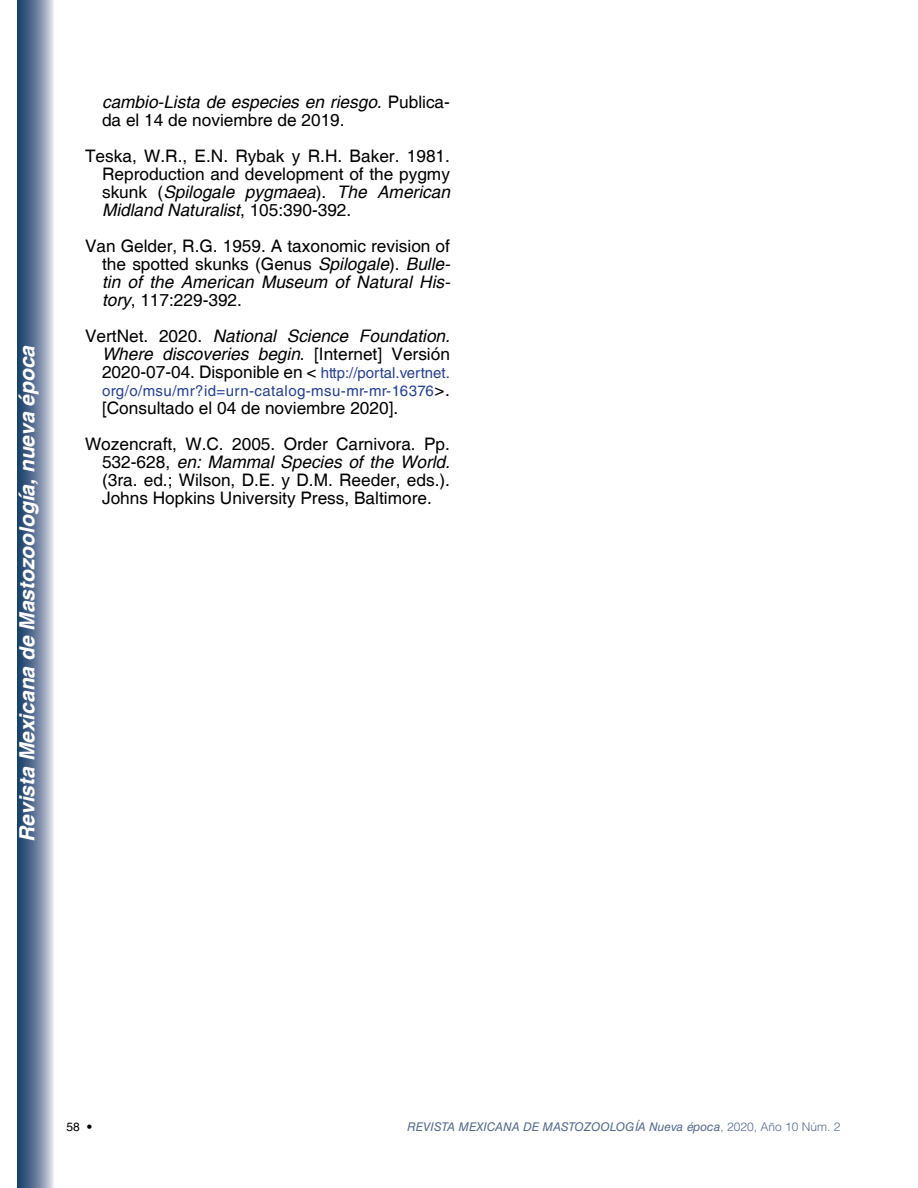
<style>
.page{position:relative;width:918px;height:1188px;background:#fff}
.page>*{position:absolute;margin:0;border:0;box-sizing:border-box;transform-origin:0 0}
.t1{font:italic 700 21px "Helvetica";color:#fff}
.t2{font:17.25px/18px "Helvetica";color:#000;text-align:justify}
.t3{font:15px "Helvetica LT Std";letter-spacing:.03em;color:#25408f}
.t4{font:italic 12px "Helvetica LT Std";color:#52698d}
.t5{font:12px "Helvetica LT Std";color:#000}
.s1{font-style:italic}
.s2{font-family:"Helvetica LT Std";font-size:15px;color:#25408f}
.s3{font-family:"Helvetica";font-size:17.25px;color:#000}
.s4{font-weight:300}
.s5{font-weight:300;font-style:normal}
</style>
<div class="page">
<svg style="left:17px;top:0;width:37px;height:1188px;background:#6f84a1"></svg>
<p class="t1" style="left:14px;top:842px;width:498px;rotate:-90deg">Revista Mexicana de Mastozoología, nueva época</p>
<p class="t2" style="left:102px;top:94px;width:349px"><span class="s1">cambio-Lista de especies en riesgo.</span> Publica&shy;da el 14 de noviembre de 2019.</p>
<p class="t2" style="left:102px;top:148px;width:349px;text-indent:-17px">Teska, W.R., E.N. Rybak y R.H. Baker. 1981.<br>Reproduction and development of the pygmy skunk (<span class="s1">Spilogale pygmaea</span>). <span class="s1">The American Midland Naturalist</span>, 105:390-392.</p>
<p class="t2" style="left:102px;top:238px;width:350px;text-indent:-17px">Van Gelder, R.G. 1959. A taxonomic revision of the spotted skunks (Genus <span class="s1">Spilogale</span>). <span class="s1">Bulle&shy;tin of the American Museum of Natural His&shy;tory</span>, 117:229-392.</p>
<p class="t2" style="left:102px;top:328px;width:349px;text-indent:-17px">VertNet. 2020. <span class="s1">National Science Foundation.<br>Where discoveries begin</span>. [Internet] Versión 2020-07-04. Disponible en &lt; <span class="s2">http://portal.vertnet.</span></p>
<p class="t3" style="left:102px;top:382px;width:349px">org/o/msu/mr?id=urn-catalog-msu-mr-mr-16376<span class="s3">&gt;.</span></p>
<p class="t2" style="left:85px;top:391px;width:366px;line-height:36px;text-indent:17px">[Consultado el 04 de noviembre 2020].<br>Wozencraft, W.C. 2005. Order Carnivora. Pp.</p>
<p class="t2" style="left:102px;top:454px;width:349px">532-628, <span class="s1">en: Mammal Species of the World. </span>(3ra. ed.; Wilson, D.E. y D.M. Reeder, eds.).<br>Johns Hopkins University Press, Baltimore.</p>
<p class="t5" style="left:67px;top:1120px;width:28px">58 <span class="s4">•</span></p>
<p class="t4" style="left:407px;top:1120px;width:435px">REVISTA MEXICANA DE MASTOZOOLOGÍA NUEVA ÉPOCA<span class="s5">, 2020, Año 10 Núm. 2</span></p>
</div>
